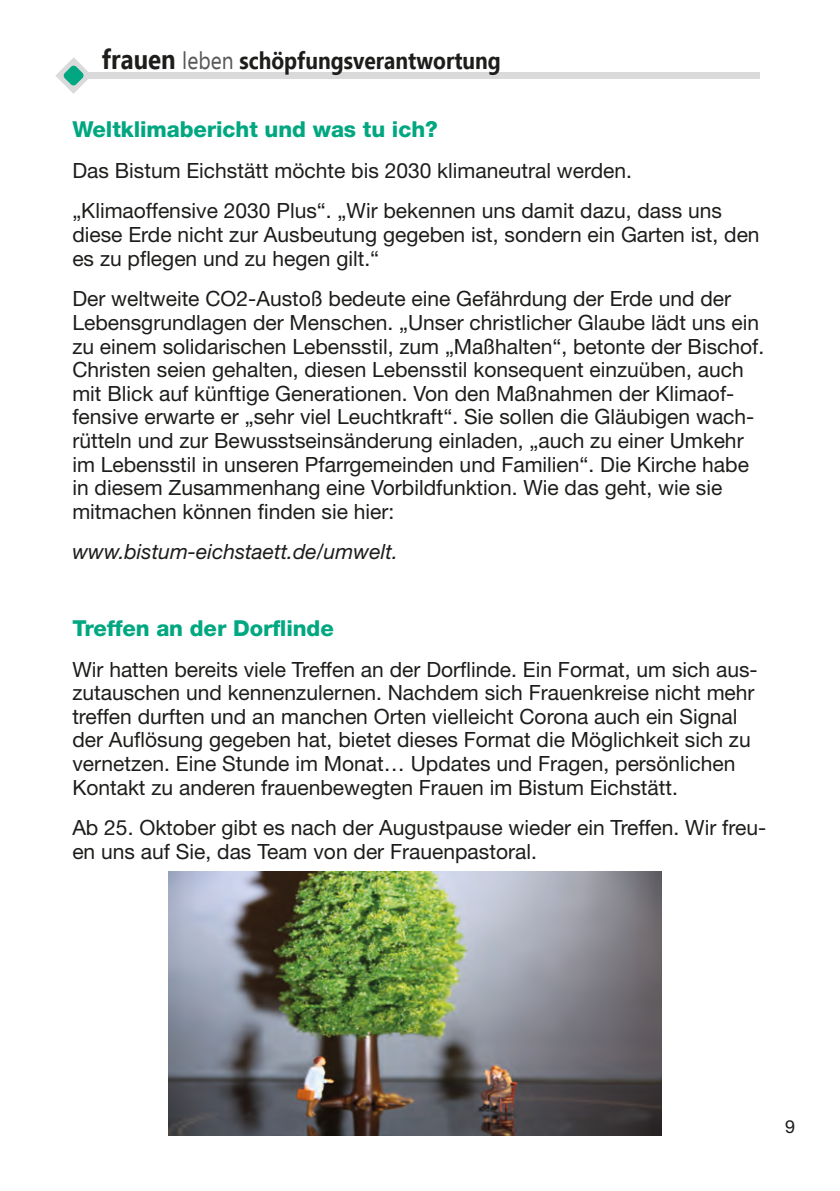
<style>
.page{position:relative;width:840px;height:1191px;background:#fff}
.page>*{position:absolute;margin:0;border:0;box-sizing:border-box;transform-origin:0 0}
.t1{font:700 24.2px "Ebrima";color:#1d1d1b;scale:.87 1}
.t2{font:800 22px "Helvetica Neue LT";letter-spacing:-.005em;color:#00a780}
.t3{font:21px/23.6px "Helvetica Neue LT";color:#1d1d1b}
.t4{font:italic 21px "Helvetica Neue LT";color:#1d1d1b}
.t5{font:18px "Helvetica Neue LT";color:#1d1d1b}
.s1{font-size:27.6px}
.s2{font-weight:400;color:#575756}
</style>
<div class="page">
<svg style="left:55px;top:57px;width:704px;height:37px"></svg>
<img style="left:169px;top:872px;width:491px;height:263px">
<p class="t1" style="left:102px;top:42px;width:460px"><span class="s1">frauen</span> <span class="s2">leben</span> schöpfungsverantwortung</p>
<p class="t2" style="left:72px;top:116px;width:366px">Weltklimabericht und was tu ich?</p>
<p class="t3" style="left:72px;top:158px;width:561px">Das Bistum Eichstätt möchte bis 2030 klimaneutral werden.</p>
<p class="t3" style="left:72px;top:199px;width:688px">„Klimaoffensive 2030 Plus“. „Wir bekennen uns damit dazu, dass uns diese Erde nicht zur Ausbeutung gegeben ist, sondern ein Garten ist, den es zu pflegen und zu hegen gilt.“</p>
<p class="t3" style="left:72px;top:287px;width:693px">Der weltweite CO2-Austoß bedeute eine Gefährdung der Erde und der Lebensgrundlagen der Menschen. „Unser christlicher Glaube lädt uns ein zu einem solidarischen Lebensstil, zum „Maßhalten“, betonte der Bischof.<br>Christen seien gehalten, diesen Lebensstil konsequent einzuüben, auch mit Blick auf künftige Generationen. Von den Maßnahmen der Klimaof&shy;fensive erwarte er „sehr viel Leuchtkraft“. Sie sollen die Gläubigen wach&shy;rütteln und zur Bewusstseinsänderung einladen, „auch zu einer Umkehr im Lebensstil in unseren Pfarrgemeinden und Familien“. Die Kirche habe in diesem Zusammenhang eine Vorbildfunktion. Wie das geht, wie sie mitmachen können finden sie hier:</p>
<p class="t4" style="left:72px;top:539px;width:327px">www.bistum-eichstaett.de/umwelt.</p>
<p class="t2" style="left:72px;top:615px;width:263px">Treffen an der Dorflinde</p>
<p class="t3" style="left:72px;top:657px;width:686px">Wir hatten bereits viele Treffen an der Dorflinde. Ein Format, um sich aus&shy;zutauschen und kennenzulernen. Nachdem sich Frauenkreise nicht mehr treffen durften und an manchen Orten vielleicht Corona auch ein Signal der Auflösung gegeben hat, bietet dieses Format die Möglichkeit sich zu vernetzen. Eine Stunde im Monat… Updates und Fragen, persönlichen Kontakt zu anderen frauenbewegten Frauen im Bistum Eichstätt.</p>
<p class="t3" style="left:72px;top:815px;width:695px">Ab 25. Oktober gibt es nach der Augustpause wieder ein Treffen. Wir freu&shy;en uns auf Sie, das Team von der Frauenpastoral.</p>
<p class="t5" style="left:784px;top:1116px;width:12px">9</p>
</div>
